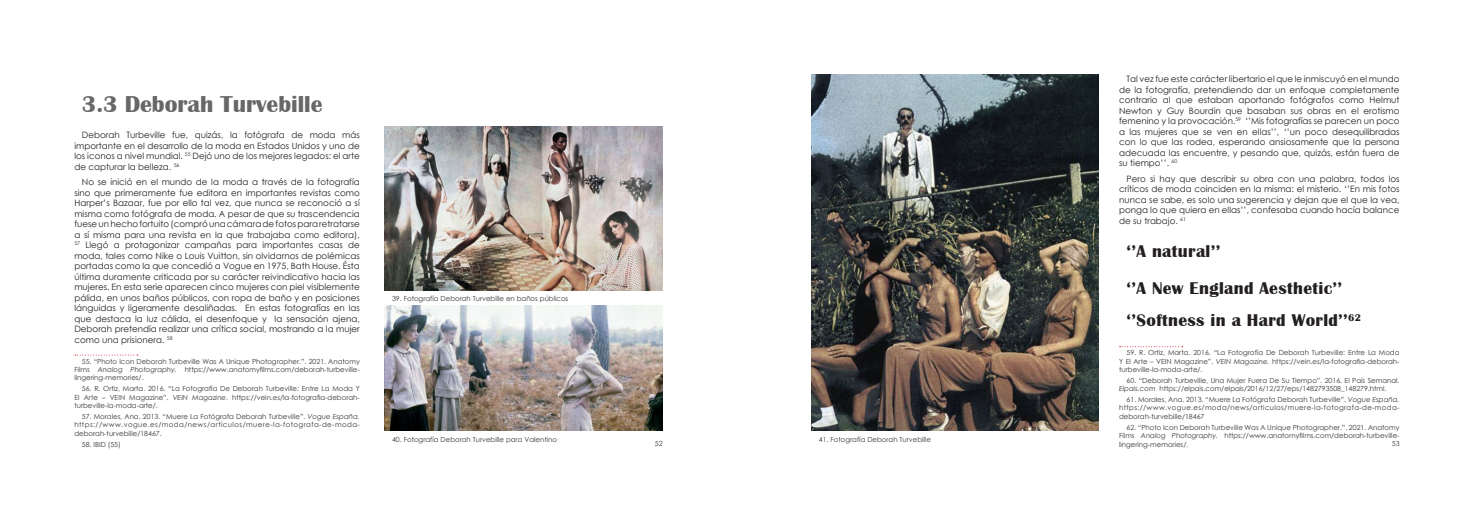
<style>
.page{position:relative;width:1474px;height:521px;background:#fff}
.page>*{position:absolute;margin:0;border:0;box-sizing:border-box;transform-origin:0 0}
.t1{font:700 23.62px "Britannic";color:#67676a}
.t2{font:700 17.5px/37px "Britannic";letter-spacing:.02em;color:#231f20}
.t3{font:8.75px/10.5px "Century Gothic";color:#231f20;text-align:justify}
.t4{font:7px/8.4px "Century Gothic";color:#363536;text-align:justify}
.s1{font-style:italic}
</style>
<div class="page">
<img style="left:384px;top:126px;width:278px;height:164px">
<img style="left:811px;top:74px;width:287px;height:357px">
<img style="left:384px;top:305px;width:278px;height:126px">
<svg style="left:75px;top:355px;width:63px;height:1px"></svg>
<svg style="left:1119px;top:346px;width:63px;height:1px"></svg>
<h1 class="t1" style="left:82px;top:90px;width:242px">3.3 Deborah Turvebille</h1>
<p class="t3" style="left:74px;top:130px;width:287px;text-indent:7px">Deborah Turbeville fue, quizás, la fotógrafa de moda más importante en el desarrollo de la moda en Estados Unidos y uno de los iconos a nivel mundial. <sup>55</sup> Dejó uno de los mejores legados: el arte de capturar la belleza. <sup>56</sup></p>
<p class="t3" style="left:74px;top:177px;width:287px;text-indent:7px">No se inició en el mundo de la moda a través de la fotografía sino que primeramente fue editora en importantes revistas como Harper’s Bazaar, fue por ello tal vez, que nunca se reconoció a sí misma como fotógrafa de moda. A pesar de que su trascendencia fuese un hecho fortuito (compró una cámara de fotos para retratarse a sí misma para una revista en la que trabajaba como editora), <sup>57</sup> Llegó a protagonizar campañas para importantes casas de moda, tales como Nike o Louis Vuitton, sin olvidarnos de polémicas portadas como la que concedió a Vogue en 1975, Bath House. Ésta última duramente criticada por su carácter reivindicativo hacia las mujeres. En esta serie aparecen cinco mujeres con piel visiblemente pálida, en unos baños públicos, con ropa de baño y en posiciones lánguidas y ligeramente desaliñadas. En estas fotografías en las que destaca la luz cálida, el desenfoque y la sensación ajena, Deborah pretendía realizar una crítica social, mostrando a la mujer como una prisionera. <sup>58</sup></p>
<p class="t4" style="left:74px;top:357px;width:287px;text-indent:7px">55. “Photo Icon Deborah Turbeville Was A Unique Photographer.”. 2021. Anatomy Films <span class="s1">Analog Photography.</span> https://www.anatomyfilms.com/deborah-turbeville&shy;lingering-memories/.</p>
<p class="t4" style="left:74px;top:384px;width:287px;text-indent:7px">56. R. Ortiz, Marta. 2016. “La Fotografía De Deborah Turbeville: Entre La Moda Y El Arte – VEIN Magazine”. <span class="s1">VEIN Magazine</span>. https://vein.es/la-fotografia-deborah&shy;turbeville-la-moda-arte/.</p>
<p class="t4" style="left:74px;top:412px;width:287px;text-indent:7px">57. Morales, Ana. 2013. “Muere La Fotógrafa Deborah Turbeville”. <span class="s1">Vogue España. </span>https://www.vogue.es/moda/news/articulos/muere-la-fotografa-de-moda&shy;deborah-turvebille/18467.</p>
<p class="t4" style="left:82px;top:440px;width:40px">58. IBID (55)</p>
<p class="t3" style="left:1119px;top:74px;width:282px;text-indent:7px">Tal vez fue este carácter libertario el que le inmiscuyó en el mundo de la fotografía, pretendiendo dar un enfoque completamente contrario al que estaban aportando fotógrafos como Helmut Newton y Guy Bourdin que basaban sus obras en el erotismo femenino y la provocación.<sup>59</sup> ‘’Mis fotografías se parecen un poco a las mujeres que se ven en ellas’’, ‘’un poco desequilibradas con lo que las rodea, esperando ansiosamente que la persona adecuada las encuentre, y pesando que, quizás, están fuera de su tiempo’’. <sup>60</sup></p>
<p class="t3" style="left:1119px;top:173px;width:282px;text-indent:7px">Pero si hay que describir su obra con una palabra, todos los críticos de moda coinciden en la misma: el misterio. ‘’En mis fotos nunca se sabe, es solo una sugerencia y dejan que el que la vea, ponga lo que quiera en ellas’’, confesaba cuando hacía balance de su trabajo. <sup>61</sup></p>
<h2 class="t2" style="left:1126px;top:233px;width:217px">‘’A natural’’<br>‘’A New England Aesthetic’’</h2>
<h2 class="t2" style="left:1126px;top:302px;width:236px">‘’Softness in a Hard World’’<sup>62</sup></h2>
<p class="t4" style="left:1119px;top:348px;width:282px;text-indent:7px">59. R. Ortiz, Marta. 2016. “La Fotografía De Deborah Turbeville: Entre La Moda Y El Arte – VEIN Magazine”. <span class="s1">VEIN Magazine.</span> https://vein.es/la-fotografia-deborah&shy;turbeville-la-moda-arte/.</p>
<p class="t4" style="left:1119px;top:376px;width:282px;text-indent:7px">60. “Deborah Turbeville, Una Mujer Fuera De Su Tiempo”. 2016. El País Semanal.<br><span class="s1">Elpais.com</span> https://elpais.com/elpais/2016/12/27/eps/1482793508_148279.html.</p>
<p class="t4" style="left:1119px;top:395px;width:282px;text-indent:7px">61. Morales, Ana. 2013. “Muere La Fotógrafa Deborah Turbeville”. <span class="s1">Vogue España. </span>https://www.vogue.es/moda/news/articulos/muere-la-fotografa-de-moda&shy;deborah-turvebille/18467</p>
<p class="t4" style="left:1119px;top:423px;width:282px;text-indent:7px">62. “Photo Icon Deborah Turbeville Was A Unique Photographer.”. 2021. Anatomy Films <span class="s1">Analog Photography.</span> https://www.anatomyfilms.com/deborah-turbeville&shy;lingering-memories/.</p>
<p class="t4" style="left:392px;top:294px;width:178px">39. Fotografía Deborah Turvebille en baños públicos</p>
<p class="t4" style="left:392px;top:435px;width:166px">40. Fotografía Deborah Turvebille para Valentino</p>
<p class="t4" style="left:819px;top:435px;width:113px">41. Fotografía Deborah Turvebille</p>
<p class="t4" style="left:654px;top:439px;width:9px">52</p>
<p class="t4" style="left:1391px;top:439px;width:9px">53</p>
</div>
